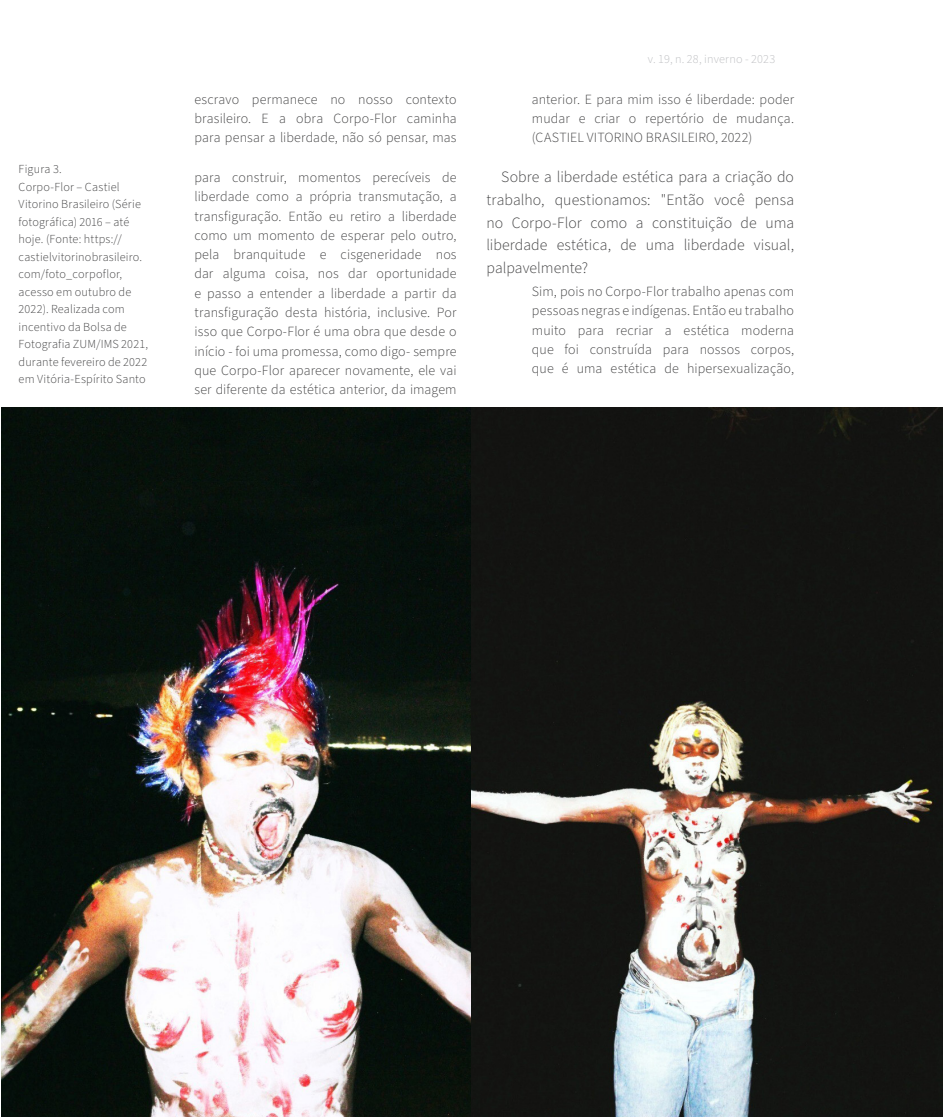
<style>
.page{position:relative;width:943px;height:1117px;background:#fff}
.page>*{position:absolute;margin:0;border:0;box-sizing:border-box;transform-origin:0 0}
.Texto_corrido{font:300 15.75px/22.8px "Source Sans Pro";letter-spacing:.005em;color:#3e3e3f;text-align:justify}
.Citação{font:300 14px/19.2px "Source Sans Pro";letter-spacing:.01em;color:#3e3e3f;text-align:justify}
.Legenda_Foto{font:300 12.25px/17.5px "Source Sans Pro";letter-spacing:.015em;color:#3e3e3f}
.t1{font:300 12.25px "Source Sans Pro";letter-spacing:.015em;color:#bcbdc0}
</style>
<div class="page">
<img style="left:1px;top:407px;width:942px;height:709px">
<p class="Legenda_Foto" style="left:19px;top:160px;width:45px">Figura 3.</p>
<p class="Legenda_Foto" style="left:19px;top:178px;width:131px">Corpo-Flor – Castiel<br>Vitorino Brasileiro (Série fotográfica) 2016 – até hoje. (Fonte: https:// castielvitorinobrasileiro. com/foto_corpoflor, acesso em outubro de<br>2022). Realizada com incentivo da Bolsa de<br>Fotografia ZUM/IMS 2021, durante fevereiro de 2022 em Vitória-Espírito Santo</p>
<p class="Citação" style="left:194px;top:90px;width:264px">escravo permanece no nosso contexto brasileiro. E a obra Corpo-Flor caminha para pensar a liberdade, não só pensar, mas</p>
<p class="Citação" style="left:194px;top:168px;width:264px">para construir, momentos perecíveis de liberdade como a própria transmutação, a transfiguração. Então eu retiro a liberdade como um momento de esperar pelo outro, pela branquitude e cisgeneridade nos dar alguma coisa, nos dar oportunidade e passo a entender a liberdade a partir da transfiguração desta história, inclusive. Por isso que Corpo-Flor é uma obra que desde o início - foi uma promessa, como digo- sempre que Corpo-Flor aparecer novamente, ele vai ser diferente da estética anterior, da imagem</p>
<p class="t1" style="left:648px;top:51px;width:129px">v. 19, n. 28, inverno - 2023</p>
<p class="Citação" style="left:532px;top:90px;width:264px">anterior. E para mim isso é liberdade: poder mudar e criar o repertório de mudança. (CASTIEL VITORINO BRASILEIRO, 2022)</p>
<p class="Texto_corrido" style="left:486px;top:166px;width:309px;text-indent:15px">Sobre a liberdade estética para a criação do trabalho, questionamos: "Então você pensa no Corpo-Flor como a constituição de uma liberdade estética, de uma liberdade visual, palpavelmente?</p>
<p class="Citação" style="left:532px;top:282px;width:264px">Sim, pois no Corpo-Flor trabalho apenas com pessoas negras e indígenas. Então eu trabalho muito para recriar a estética moderna que foi construída para nossos corpos, que é uma estética de hipersexualização,</p>
</div>
